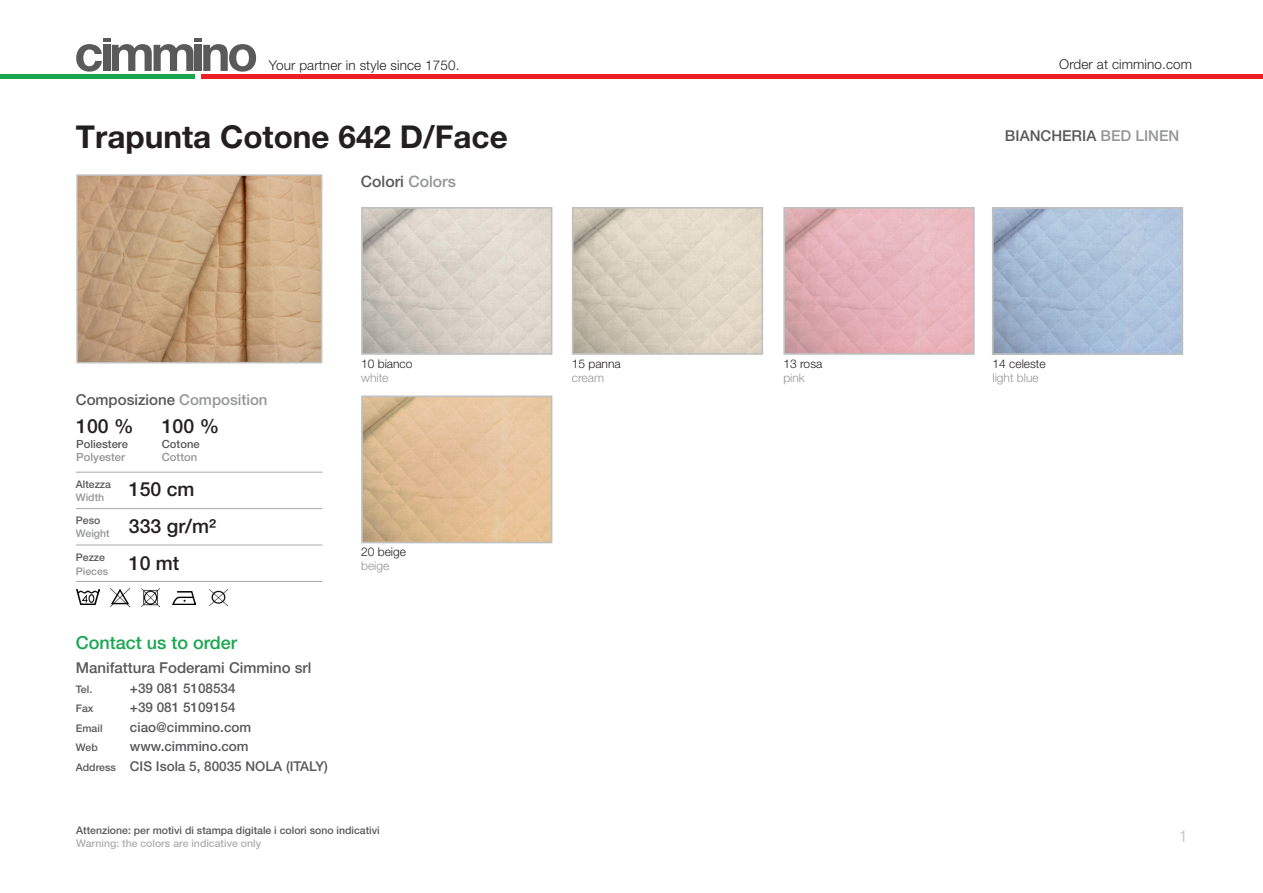
<style>
.page{position:relative;width:1263px;height:893px;background:#fff}
.page>*{position:absolute;margin:0;border:0;box-sizing:border-box;transform-origin:0 0}
.titolo_articolo{font:700 31.5px "Helvetica Neue LT Pro";color:#231f20}
.composizione_articol{font:500 19.5px "Helvetica Neue LT Pro";color:#231f20}
.composizione_articol-2{font:500 18px "Helvetica Neue LT Pro";color:#1aa64f}
.Numeri_pagine{font:condensed 16.5px "Helvetica Neue LT Pro";color:#cbc8c9}
.composizione_articol-3{font:500 15.75px "Helvetica Neue LT Pro";color:#59595b}
.composizione_articol-4{font:500 15px "Helvetica Neue LT Pro";color:#59595b}
.composizione_articol-5{font:500 13.5px "Helvetica Neue LT Pro";color:#59595b}
.t1{font:300 13.5px "Helvetica Neue LT Pro";letter-spacing:.01em;color:#231f20}
.t2{font:300 13.5px "Helvetica Neue LT Pro";letter-spacing:.01em;color:#241f21}
.didascalie{font:300 12px "Helvetica Neue LT Pro";color:#231f20}
.didascalie-2{font:300 12px "Helvetica Neue LT Pro";color:#959696}
.composizione_articol-6{font:500 11.25px "Helvetica Neue LT Pro";color:#59595b}
.composizione_articol-7{font:500 11.25px "Helvetica Neue LT Pro";color:#959696}
.composizione_articol-8{font:500 10.5px "Helvetica Neue LT Pro";color:#59595b}
.composizione_articol-9{font:500 10.5px "Helvetica Neue LT Pro";color:#b0afaf}
.composizione_articol-10{font:500 10.5px "Helvetica Neue LT Pro";color:#959696}
.s1{color:#959696}
.s2{font-size:10.5px}
</style>
<div class="page">
<svg style="left:76px;top:38px;width:180px;height:34px"></svg>
<div style="left:202px;top:74px;width:1061px;height:5px;background:#ee2026"></div>
<div style="left:0;top:74px;width:195px;height:5px;background:#1aa64f"></div>
<img style="left:79px;top:177px;width:240px;height:183px">
<div style="left:76px;top:174px;width:246px;height:189px;border:2px solid #c0c0c0"></div>
<img style="left:364px;top:210px;width:185px;height:142px">
<div style="left:361px;top:207px;width:191px;height:148px;border:2px solid #c0c0c0"></div>
<img style="left:575px;top:210px;width:185px;height:142px">
<div style="left:572px;top:207px;width:191px;height:148px;border:2px solid #c0c0c0"></div>
<img style="left:786px;top:210px;width:186px;height:142px">
<div style="left:783px;top:207px;width:192px;height:148px;border:2px solid #c0c0c0"></div>
<img style="left:995px;top:210px;width:185px;height:142px">
<div style="left:992px;top:207px;width:191px;height:148px;border:2px solid #c0c0c0"></div>
<img style="left:364px;top:398px;width:185px;height:142px">
<div style="left:361px;top:395px;width:191px;height:148px;border:2px solid #c0c0c0"></div>
<hr style="left:76px;top:581px;width:246px;height:1px;background:#a8a9ad">
<hr style="left:76px;top:472px;width:246px;height:1px;background:#a8a9ad">
<hr style="left:76px;top:545px;width:246px;height:1px;background:#a8a9ad">
<hr style="left:76px;top:508px;width:246px;height:1px;background:#a8a9ad">
<img style="left:110px;top:589px;width:19px;height:18px">
<img style="left:172px;top:591px;width:24px;height:13px">
<img style="left:210px;top:589px;width:17px;height:17px">
<img style="left:77px;top:590px;width:22px;height:14px">
<img style="left:141px;top:588px;width:18px;height:18px">
<p class="t1" style="left:269px;top:57px;width:192px">Your partner in style since 1750.</p>
<p class="t2" style="left:1059px;top:56px;width:134px">Order at cimmino.com</p>
<p class="titolo_articolo" style="left:76px;top:117px;width:433px">Trapunta Cotone 642 D/Face</p>
<p class="composizione_articol-3" style="left:361px;top:172px;width:97px">Colori <span class="s1">Colors</span></p>
<p class="composizione_articol-4" style="left:76px;top:391px;width:193px">Composizione <span class="s1">Composition</span></p>
<p class="composizione_articol" style="left:76px;top:414px;width:59px">100 %</p>
<p class="composizione_articol" style="left:162px;top:414px;width:59px">100 %</p>
<p class="composizione_articol-6" style="left:76px;top:437px;width:53px">Poliestere</p>
<p class="composizione_articol-6" style="left:162px;top:437px;width:39px">Cotone</p>
<p class="composizione_articol-7" style="left:76px;top:450px;width:50px">Polyester</p>
<p class="composizione_articol-7" style="left:162px;top:450px;width:37px">Cotton</p>
<p class="composizione_articol-8" style="left:76px;top:478px;width:37px">Altezza</p>
<p class="composizione_articol-10" style="left:76px;top:491px;width:30px">Width</p>
<p class="composizione_articol-8" style="left:76px;top:514px;width:26px">Peso</p>
<p class="composizione_articol-10" style="left:76px;top:527px;width:35px">Weight</p>
<p class="composizione_articol-8" style="left:76px;top:551px;width:31px">Pezze</p>
<p class="composizione_articol-10" style="left:76px;top:565px;width:34px">Pieces</p>
<p class="composizione_articol" style="left:129px;top:478px;width:67px">150 cm</p>
<p class="composizione_articol" style="left:129px;top:514px;width:89px">333 gr/m²</p>
<p class="composizione_articol" style="left:129px;top:551px;width:52px">10 mt</p>
<p class="composizione_articol-2" style="left:76px;top:631px;width:163px">Contact us to order</p>
<p class="composizione_articol-4" style="left:76px;top:659px;width:237px">Manifattura Foderami Cimmino srl</p>
<p class="composizione_articol-8" style="left:76px;top:683px;width:18px">Tel.</p>
<p class="composizione_articol-5" style="left:130px;top:680px;width:107px">+39 081 5108534</p>
<p class="composizione_articol-8" style="left:76px;top:702px;width:19px">Fax</p>
<p class="composizione_articol-5" style="left:130px;top:700px;width:107px">+39 081 5109154</p>
<p class="composizione_articol-8" style="left:76px;top:722px;width:28px">Email</p>
<p class="composizione_articol-5" style="left:130px;top:719px;width:123px">ciao@cimmino.com</p>
<p class="composizione_articol-8" style="left:76px;top:741px;width:23px">Web</p>
<p class="composizione_articol-5" style="left:130px;top:739px;width:120px">www.cimmino.com</p>
<p class="composizione_articol-5" style="left:76px;top:758px;width:254px"><span class="s2">Address</span> CIS Isola 5, 80035 NOLA (ITALY)</p>
<p class="didascalie" style="left:361px;top:356px;width:53px">10 bianco</p>
<p class="didascalie-2" style="left:361px;top:370px;width:29px">white</p>
<p class="didascalie" style="left:361px;top:544px;width:46px">20 beige</p>
<p class="didascalie-2" style="left:361px;top:559px;width:30px">beige</p>
<p class="composizione_articol-8" style="left:76px;top:824px;width:305px">Attenzione: per motivi di stampa digitale i colori sono indicativi</p>
<p class="composizione_articol-9" style="left:76px;top:837px;width:186px">Warning: the colors are indicative only</p>
<p class="didascalie" style="left:572px;top:356px;width:50px">15 panna</p>
<p class="didascalie-2" style="left:572px;top:370px;width:34px">cream</p>
<p class="didascalie" style="left:783px;top:356px;width:40px">13 rosa</p>
<p class="didascalie-2" style="left:783px;top:370px;width:23px">pink</p>
<p class="composizione_articol-4" style="left:1005px;top:126px;width:176px">BIANCHERIA <span class="s1">BED LINEN</span></p>
<p class="didascalie" style="left:992px;top:356px;width:55px">14 celeste</p>
<p class="didascalie-2" style="left:992px;top:371px;width:48px">light blue</p>
<p class="Numeri_pagine" style="left:1179px;top:827px;width:9px">1</p>
</div>
